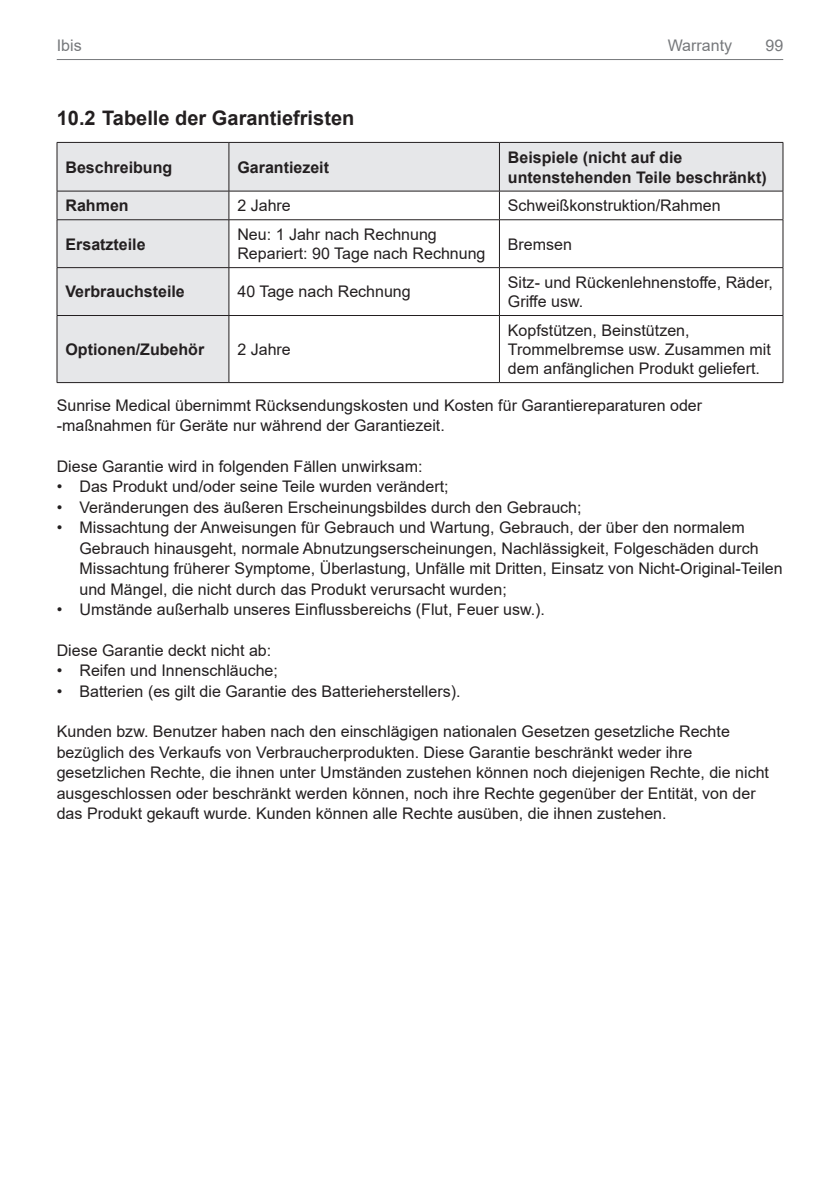
<style>
.page{position:relative;width:840px;height:1191px;background:#fff}
.page>*{position:absolute;margin:0;border:0;box-sizing:border-box;transform-origin:0 0}
.t1{font:700 20px "Arial";color:#231f20}
.Text{font:16px/20.4px "Arial";color:#231f20}
.Regular{font:16px/19.2px "Arial";color:#231f20}
.Bold{font:700 16px/20px "Arial";color:#231f20}
.Text-2{font:16px "Arial";color:#76787b}
</style>
<div class="page">
<hr style="left:57px;top:59px;width:725px;height:1px;background:#76787b">
<svg style="left:58px;top:143px;width:724px;height:239px"></svg>
<svg style="left:499px;top:192px;width:1px;height:27px"></svg>
<hr style="left:57px;top:219px;width:172px;height:1px;background:#231f20">
<hr style="left:499px;top:219px;width:283px;height:1px;background:#231f20">
<hr style="left:499px;top:268px;width:1px;height:47px;background:#231f20">
<hr style="left:499px;top:316px;width:1px;height:66px;background:#231f20">
<hr style="left:499px;top:143px;width:1px;height:48px;background:#231f20">
<hr style="left:229px;top:142px;width:270px;height:1px;background:#231f20">
<hr style="left:499px;top:142px;width:283px;height:1px;background:#231f20">
<hr style="left:782px;top:143px;width:1px;height:48px;background:#231f20">
<hr style="left:57px;top:142px;width:172px;height:1px;background:#231f20">
<hr style="left:57px;top:143px;width:1px;height:48px;background:#231f20">
<hr style="left:228px;top:143px;width:1px;height:48px;background:#231f20">
<hr style="left:229px;top:191px;width:270px;height:1px;background:#231f20">
<hr style="left:499px;top:191px;width:283px;height:1px;background:#231f20">
<svg style="left:782px;top:191px;width:1px;height:28px"></svg>
<hr style="left:782px;top:220px;width:1px;height:47px;background:#231f20">
<hr style="left:57px;top:191px;width:172px;height:1px;background:#231f20">
<svg style="left:57px;top:191px;width:1px;height:28px"></svg>
<svg style="left:228px;top:191px;width:1px;height:28px"></svg>
<hr style="left:57px;top:220px;width:1px;height:47px;background:#231f20">
<hr style="left:228px;top:220px;width:1px;height:47px;background:#231f20">
<hr style="left:229px;top:219px;width:270px;height:1px;background:#231f20">
<hr style="left:499px;top:220px;width:1px;height:47px;background:#231f20">
<hr style="left:57px;top:267px;width:172px;height:1px;background:#231f20">
<hr style="left:57px;top:268px;width:1px;height:47px;background:#231f20">
<hr style="left:229px;top:267px;width:270px;height:1px;background:#231f20">
<hr style="left:228px;top:268px;width:1px;height:47px;background:#231f20">
<hr style="left:499px;top:267px;width:283px;height:1px;background:#231f20">
<hr style="left:782px;top:268px;width:1px;height:47px;background:#231f20">
<hr style="left:57px;top:315px;width:172px;height:1px;background:#231f20">
<hr style="left:57px;top:316px;width:1px;height:66px;background:#231f20">
<hr style="left:229px;top:315px;width:270px;height:1px;background:#231f20">
<hr style="left:228px;top:316px;width:1px;height:66px;background:#231f20">
<hr style="left:499px;top:315px;width:283px;height:1px;background:#231f20">
<hr style="left:782px;top:316px;width:1px;height:66px;background:#231f20">
<hr style="left:57px;top:382px;width:172px;height:1px;background:#231f20">
<hr style="left:229px;top:382px;width:270px;height:1px;background:#231f20">
<hr style="left:499px;top:382px;width:283px;height:1px;background:#231f20">
<p class="Text-2" style="left:57px;top:34px;width:26px">Ibis</p>
<p class="Text-2" style="left:765px;top:34px;width:19px">99</p>
<p class="Text-2" style="left:667px;top:35px;width:66px">Warranty</p>
<p class="t1" style="left:57px;top:104px;width:299px">10.2 Tabelle der Garantiefristen</p>
<p class="Bold" style="left:65px;top:157px;width:108px">Beschreibung</p>
<p class="Bold" style="left:237px;top:157px;width:93px">Garantiezeit</p>
<p class="Bold" style="left:507px;top:147px;width:260px">Beispiele (nicht auf die untenstehenden Teile beschränkt)</p>
<p class="Bold" style="left:65px;top:196px;width:65px">Rahmen</p>
<p class="Regular" style="left:237px;top:196px;width:55px">2 Jahre</p>
<p class="Regular" style="left:507px;top:196px;width:214px">Schweißkonstruktion/Rahmen</p>
<p class="Bold" style="left:65px;top:234px;width:82px">Ersatzteile</p>
<p class="Regular" style="left:237px;top:225px;width:201px">Neu: 1 Jahr nach Rechnung</p>
<p class="Regular" style="left:237px;top:244px;width:249px">Repariert: 90 Tage nach Rechnung</p>
<p class="Regular" style="left:507px;top:234px;width:66px">Bremsen</p>
<p class="Bold" style="left:65px;top:282px;width:121px">Verbrauchsteile</p>
<p class="Regular" style="left:237px;top:282px;width:175px">40 Tage nach Rechnung</p>
<p class="Regular" style="left:507px;top:272px;width:266px">Sitz- und Rückenlehnenstoffe, Räder,<br>Griffe usw.</p>
<p class="Bold" style="left:65px;top:339px;width:140px">Optionen/Zubehör</p>
<p class="Regular" style="left:237px;top:339px;width:55px">2 Jahre</p>
<p class="Regular" style="left:507px;top:320px;width:264px">Kopfstützen, Beinstützen,<br>Trommelbremse usw. Zusammen mit dem anfänglichen Produkt geliefert.</p>
<p class="Text" style="left:57px;top:395px;width:646px">Sunrise Medical übernimmt Rücksendungskosten und Kosten für Garantiereparaturen oder -maßnahmen für Geräte nur während der Garantiezeit.</p>
<p class="Text" style="left:57px;top:456px;width:367px">Diese Garantie wird in folgenden Fällen unwirksam:</p>
<p class="Text" style="left:57px;top:476px;width:393px">• Das Produkt und/oder seine Teile wurden verändert;</p>
<p class="Text" style="left:57px;top:497px;width:526px">• Veränderungen des äußeren Erscheinungsbildes durch den Gebrauch;</p>
<p class="Text" style="left:79px;top:517px;width:704px;text-indent:-23px">• Missachtung der Anweisungen für Gebrauch und Wartung, Gebrauch, der über den normalem Gebrauch hinausgeht, normale Abnutzungserscheinungen, Nachlässigkeit, Folgeschäden durch Missachtung früherer Symptome, Überlastung, Unfälle mit Dritten, Einsatz von Nicht-Original-Teilen und Mängel, die nicht durch das Produkt verursacht wurden;</p>
<p class="Text" style="left:57px;top:599px;width:489px">• Umstände außerhalb unseres Einflussbereichs (Flut, Feuer usw.).</p>
<p class="Text" style="left:57px;top:640px;width:216px">Diese Garantie deckt nicht ab:</p>
<p class="Text" style="left:57px;top:660px;width:223px">• Reifen und Innenschläuche;</p>
<p class="Text" style="left:57px;top:680px;width:405px">• Batterien (es gilt die Garantie des Batterieherstellers).</p>
<p class="Text" style="left:57px;top:721px;width:713px">Kunden bzw. Benutzer haben nach den einschlägigen nationalen Gesetzen gesetzliche Rechte bezüglich des Verkaufs von Verbraucherprodukten. Diese Garantie beschränkt weder ihre gesetzlichen Rechte, die ihnen unter Umständen zustehen können noch diejenigen Rechte, die nicht ausgeschlossen oder beschränkt werden können, noch ihre Rechte gegenüber der Entität, von der das Produkt gekauft wurde. Kunden können alle Rechte ausüben, die ihnen zustehen.</p>
</div>
